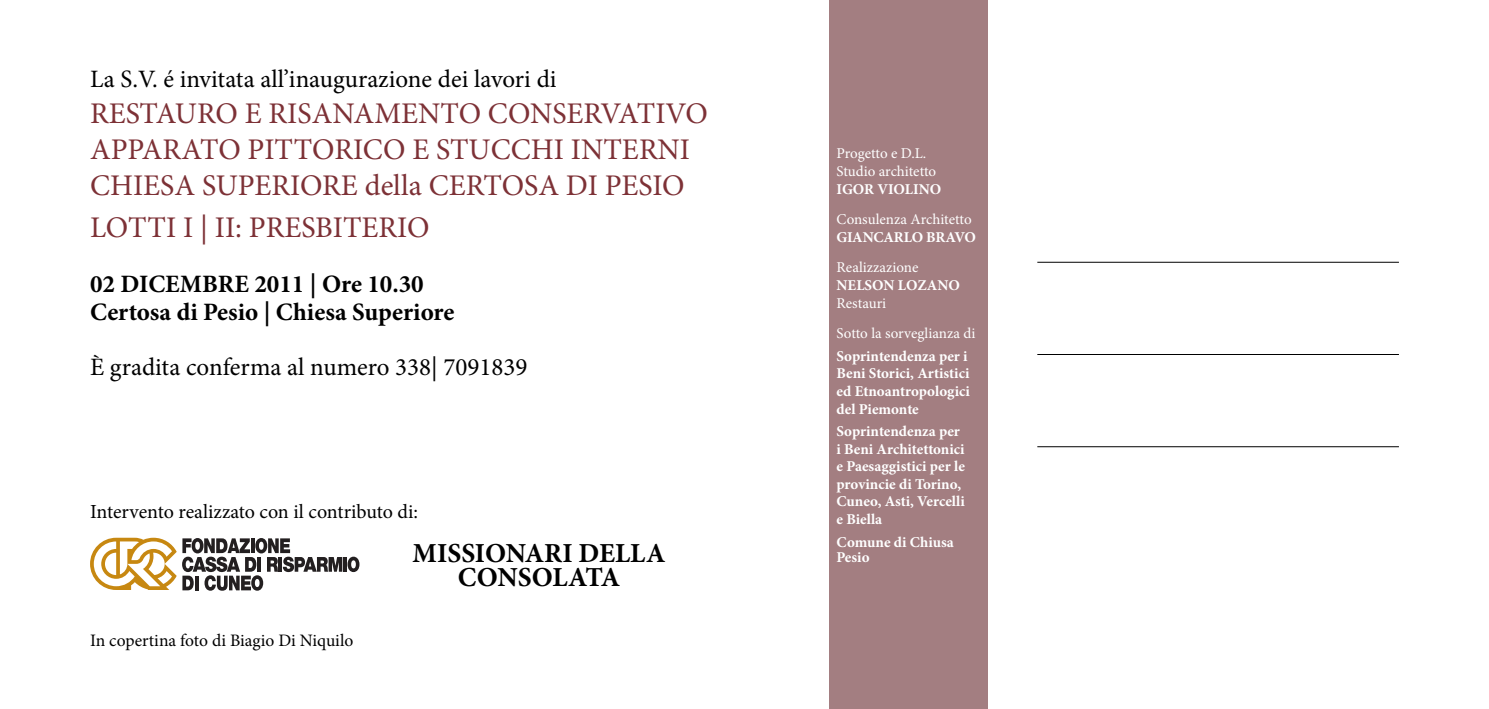
<style>
.page{position:relative;width:1489px;height:709px;background:#fff}
.page>*{position:absolute;margin:0;border:0;box-sizing:border-box;transform-origin:0 0}
.t1{font:30px/36px "Minion Pro";color:#7d3136}
.t2{font:700 27.5px/24px "Minion Pro";color:#000;text-align:center}
.t3{font:25px "Minion Pro";color:#000}
.t4{font:700 25px/27.5px "Minion Pro";color:#000}
.t5{font:20px "Minion Pro";letter-spacing:-.005em;color:#000}
.t6{font:17.5px "Minion Pro";color:#000}
.t7{font:700 15px/17.5px "Minion Pro";color:#fff}
.t8{font:15px/18px "Minion Pro";color:#fff}
</style>
<div class="page">
<div style="left:829px;top:0;width:158px;height:709px;background:#a37e81"></div>
<hr style="left:1037px;top:262px;width:361px;height:1px;background:#000">
<hr style="left:1037px;top:354px;width:361px;height:1px;background:#000">
<hr style="left:1037px;top:446px;width:361px;height:1px;background:#000">
<svg style="left:90px;top:537px;width:269px;height:53px"></svg>
<h3 class="t3" style="left:90px;top:63px;width:468px">La S.V. é invitata all’inaugurazione dei lavori di</h3>
<h1 class="t1" style="left:90px;top:96px;width:619px">RESTAURO E RISANAMENTO CONSERVATIVO<br>APPARATO PITTORICO E STUCCHI INTERNI<br>CHIESA SUPERIORE della CERTOSA DI PESIO</h1>
<h1 class="t1" style="left:90px;top:210px;width:341px">LOTTI I | II: PRESBITERIO</h1>
<h3 class="t4" style="left:90px;top:270px;width:366px">02 DICEMBRE 2011 | Ore 10.30<br>Certosa di Pesio | Chiesa Superiore</h3>
<h3 class="t3" style="left:90px;top:350px;width:439px">È gradita conferma al numero 338| 7091839</h3>
<h3 class="t5" style="left:90px;top:498px;width:329px">Intervento realizzato con il contributo di:</h3>
<h2 class="t2" style="left:412px;top:541px;width:254px">MISSIONARI DELLA<br>CONSOLATA</h2>
<p class="t6" style="left:90px;top:628px;width:265px">In copertina foto di Biagio Di Niquilo</p>
<p class="t8" style="left:836px;top:144px;width:101px">Progetto e D.L.<br>Studio architetto</p>
<p class="t7" style="left:836px;top:180px;width:106px">IGOR VIOLINO</p>
<p class="t8" style="left:836px;top:210px;width:137px">Consulenza Architetto</p>
<p class="t7" style="left:836px;top:228px;width:141px">GIANCARLO BRAVO</p>
<p class="t8" style="left:836px;top:258px;width:83px">Realizzazione</p>
<p class="t7" style="left:836px;top:276px;width:125px">NELSON LOZANO</p>
<p class="t8" style="left:836px;top:288px;width:140px;line-height:30px">Restauri<br>Sotto la sorveglianza di</p>
<p class="t7" style="left:836px;top:347px;width:135px">Soprintendenza per i<br>Beni Storici, Artistici ed Etnoantropologici del Piemonte</p>
<p class="t7" style="left:836px;top:422px;width:130px">Soprintendenza per i Beni Architettonici e Paesaggistici per le provincie di Torino,<br>Cuneo, Asti, Vercelli e Biella</p>
<p class="t7" style="left:836px;top:534px;width:119px;line-height:15px">Comune di Chiusa<br>Pesio</p>
</div>
